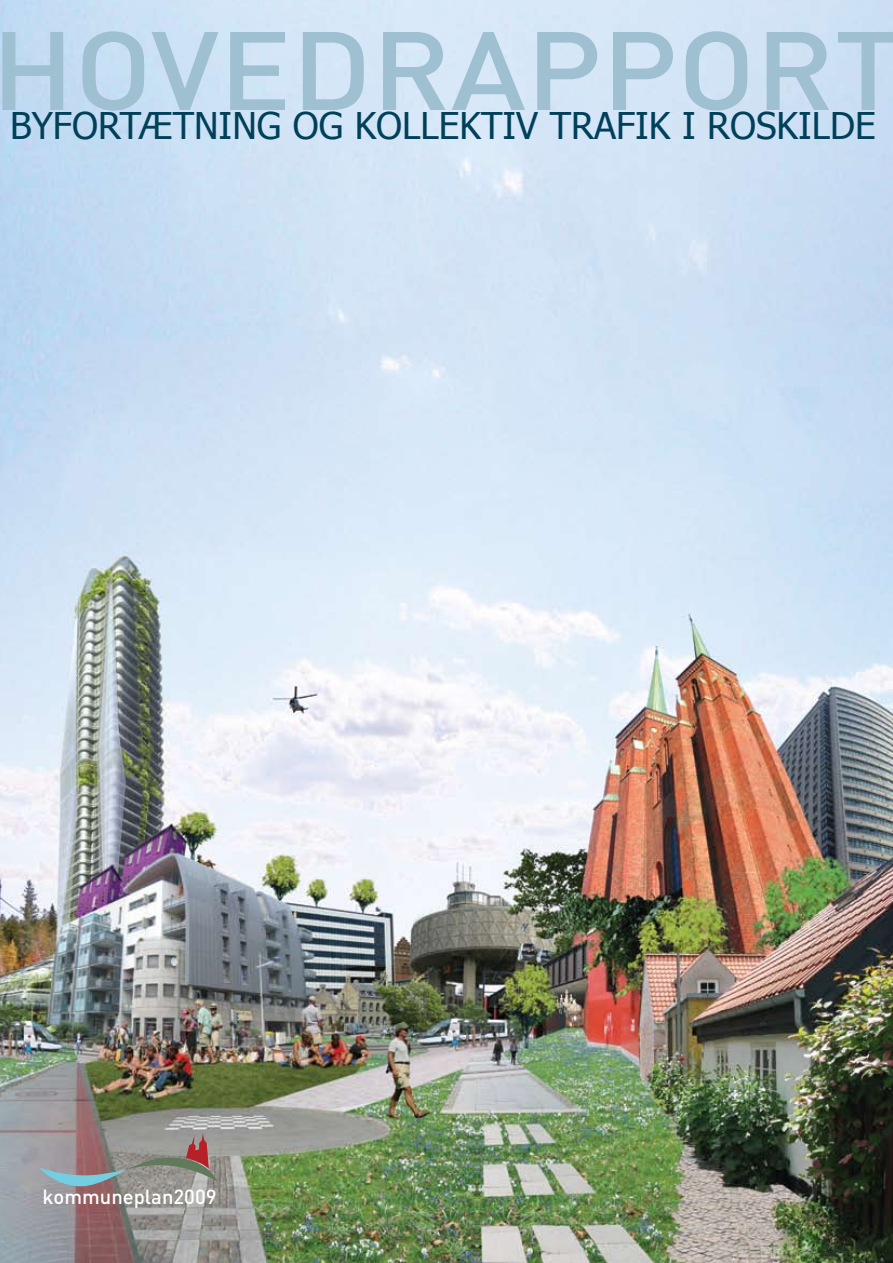
<style>
.page{position:relative;width:893px;height:1263px;background:#fff}
.page>*{position:absolute;margin:0;border:0;box-sizing:border-box;transform-origin:0 0}
.t1{font:500 109.5px "DIN";color:#9fc0d0;scale:1.1 1}
.t2{font:36.75px "Tahoma";color:#004059}
.t3{font:500 20.25px "DIN";color:#fff}
</style>
<div class="page">
<img style="left:0;top:0;width:893px;height:1263px">
<svg style="left:39px;top:1133px;width:179px;height:53px;background:#958e8c"></svg>
<h1 class="t1" style="left:-9px;top:-1px;width:829px">hOVEDRAPPORT</h1>
<p class="t2" style="left:10px;top:101px;width:867px">BYFORTÆTNING OG KOLLEKTIV TRAFIK I ROSKILDE</p>
<p class="t3" style="left:43px;top:1183px;width:176px">kommuneplan2009</p>
</div>
